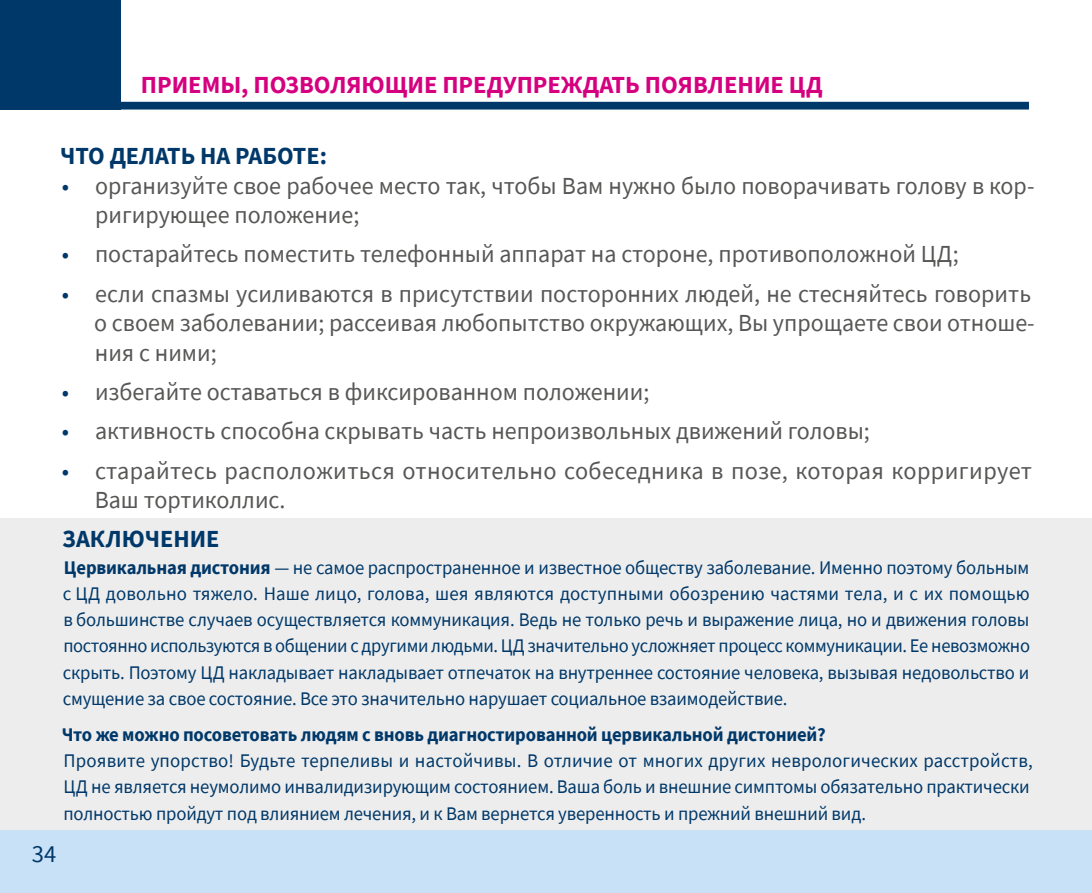
<style>
.page{position:relative;width:1092px;height:893px;background:#fff}
.page>*{position:absolute;margin:0;border:0;box-sizing:border-box;transform-origin:0 0}
.t1{font:24.5px/29.4px "Source Sans Pro";color:#575756}
.t2{font:700 24.5px "Source Sans Pro";color:#d5007f}
.t3{font:700 24.5px "Source Sans Pro";color:#003869}
.t4{font:24.5px "Source Sans Pro";color:#003869}
.t5{font:19.25px/26.2px "Source Sans Pro";letter-spacing:-.01em;color:#003869;text-align:justify}
.t6{font:700 19.25px "Source Sans Pro";letter-spacing:-.01em;color:#003869}
.s1{color:#003869}
.s2{font-weight:700}
</style>
<div class="page">
<div style="left:0;top:0;width:120px;height:110px;background:#003869"></div>
<div style="left:0;top:104px;width:1028px;height:6px;background:#003869"></div>
<div style="left:0;top:518px;width:1091px;height:312px;background:#ededed"></div>
<div style="left:0;top:102px;width:1028px;height:5px;background:#003869"></div>
<div style="left:0;top:830px;width:1091px;height:63px;background:#c8e1f6"></div>
<p class="t2" style="left:141px;top:68px;width:174px">ПРИЕМЫ, ПОЗВОЛ</p>
<p class="t2" style="left:346px;top:68px;width:112px">ЯЮЩИЕ ПРЕДУПРЕ</p>
<p class="t2" style="left:561px;top:68px;width:37px">ЖДАТЬ</p>
<p class="t2" style="left:644px;top:68px;width:64px">ПОЯВЛЕН</p>
<p class="t2" style="left:754px;top:68px;width:52px">ИЕ ЦД</p>
<p class="t3" style="left:60px;top:140px;width:65px">чТО ДЕЛАТЬ</p>
<p class="t3" style="left:200px;top:140px;width:128px">НА РАБОТЕ:</p>
<p class="t1" style="left:95px;top:171px;width:940px;text-indent:-33px"><span class="s1">•</span> организуйте свое рабочее место так, чтобы Вам нужно было поворачивать голову в кор&shy;ригирующее положение;</p>
<p class="t1" style="left:62px;top:239px;width:898px"><span class="s1">•</span> постарайтесь поместить телефонный аппарат на стороне, противоположной ЦД;</p>
<p class="t1" style="left:94px;top:279px;width:941px;text-indent:-32px"><span class="s1">•</span> если спазмы усиливаются в присутствии посторонних людей, не стесняйтесь говорить о своем заболевании; рассеивая любопытство окружающих, Вы упрощаете свои отноше&shy;ния с ними;</p>
<p class="t1" style="left:62px;top:377px;width:589px"><span class="s1">•</span> избегайте оставаться в фиксированном положении;</p>
<p class="t1" style="left:62px;top:416px;width:809px"><span class="s1">•</span> активность способна скрывать часть непроизвольных движений головы;</p>
<p class="t1" style="left:95px;top:456px;width:938px;text-indent:-33px"><span class="s1">•</span> старайтесь расположиться относительно собеседника в позе, которая корригирует<br>Ваш тортиколлис.</p>
<p class="t3" style="left:62px;top:523px;width:159px">Заключение</p>
<p class="t5" style="left:63px;top:554px;width:968px"><span class="s2">Цервикальная дистония</span> — не самое распространенное и известное обществу заболевание. Именно поэтому больным с ЦД довольно тяжело. Наше лицо, голова, шея являются доступными обозрению частями тела, и с их помощью в большинстве случаев осуществляется коммуникация. Ведь не только речь и выражение лица, но и движения головы постоянно используются в общении с другими людьми. ЦД значительно усложняет процесс коммуникации. Ее невозможно скрыть. Поэтому ЦД накладывает накладывает отпечаток на внутреннее состояние человека, вызывая недовольство и смущение за свое состояние. Все это значительно нарушает социальное взаимодействие.</p>
<p class="t6" style="left:62px;top:721px;width:765px">Что же можно посоветовать людям с вновь диагностированной цервикальной дистонией?</p>
<p class="t5" style="left:63px;top:748px;width:970px;text-align:left">Проявите упорство! Будьте терпеливы и настойчивы. В отличие от многих других неврологических расстройств,<br>ЦД не является неумолимо инвалидизирующим состоянием. Ваша боль и внешние симптомы обязательно практически полностью пройдут под влиянием лечения, и к Вам вернется уверенность и прежний внешний вид.</p>
<p class="t4" style="left:32px;top:838px;width:26px">34</p>
</div>
